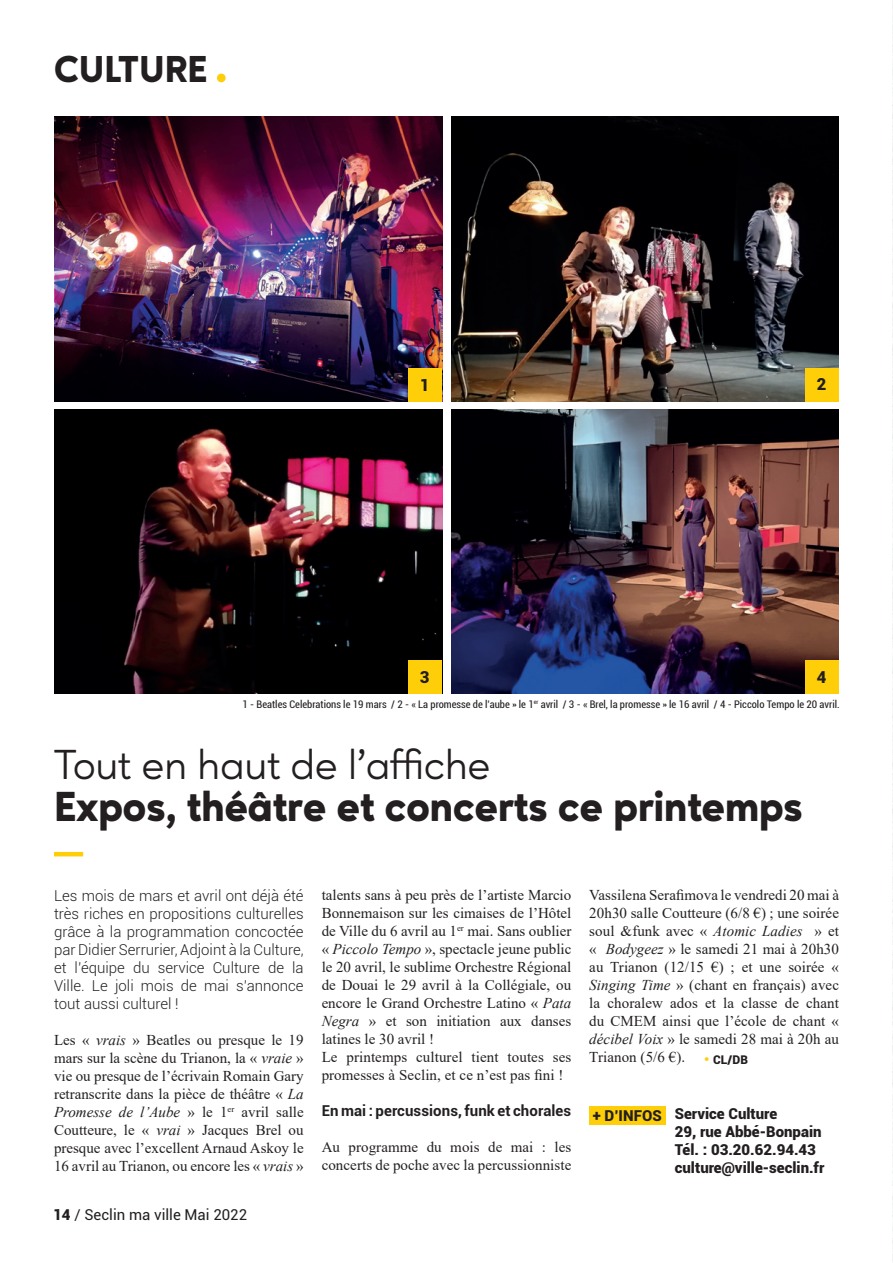
<style>
.page{position:relative;width:893px;height:1263px;background:#fff}
.page>*{position:absolute;margin:0;border:0;box-sizing:border-box;transform-origin:0 0}
.t1{font:800 42px "Ageo";color:#231f20}
.t2{font:42px "Ageo";color:#231f20}
.t3{font:800 37.5px "Ageo";color:#231f20}
.t4{font:900 16.5px "Roboto";color:#231f20}
.t5{font:15px/18px "Times New Roman";letter-spacing:.005em;color:#231f20;text-align:justify}
.t6{font:300 15px/18px "Roboto";color:#231f20;text-align:justify}
.t7{font:900 15px/18px "Roboto";color:#231f20}
.t8{font:700 15px "Roboto";letter-spacing:.005em;color:#231f20}
.t9{font:15px "Roboto";color:#231f20}
.t10{font:condensed 10.5px "Roboto";color:#231f20}
.s1{font-style:italic}
.s2{font-weight:900}
.s3{color:#fece08}
</style>
<div class="page">
<hr style="left:54px;top:852px;width:29px;height:4px;background:#fece08">
<img style="left:892px;top:0;width:1px;height:1261px">
<img style="left:54px;top:117px;width:388px;height:285px">
<div style="left:409px;top:368px;width:33px;height:34px;background:#fece08"></div>
<div style="left:589px;top:1106px;width:77px;height:19px;background:#fece08"></div>
<img style="left:451px;top:117px;width:388px;height:285px">
<div style="left:805px;top:368px;width:34px;height:34px;background:#fece08"></div>
<img style="left:54px;top:409px;width:388px;height:285px">
<img style="left:451px;top:409px;width:388px;height:285px">
<div style="left:409px;top:660px;width:33px;height:34px;background:#fece08"></div>
<div style="left:805px;top:660px;width:34px;height:34px;background:#fece08"></div>
<div style="left:217px;top:74px;width:9px;height:8px;background:#fece08;border-radius:50%"></div>
<p class="t3" style="left:54px;top:47px;width:155px">CULTURE</p>
<p class="t4" style="left:420px;top:373px;width:11px">1</p>
<p class="t4" style="left:817px;top:373px;width:11px">2</p>
<p class="t4" style="left:420px;top:665px;width:11px">3</p>
<p class="t4" style="left:817px;top:665px;width:11px">4</p>
<p class="t10" style="left:243px;top:697px;width:599px">1 - Beatles Celebrations le 19 mars / 2 - « La promesse de l’aube » le 1<sup>er</sup> avril / 3 - « Brel, la promesse » le 16 avril / 4 - Piccolo Tempo le 20 avril.</p>
<p class="t2" style="left:54px;top:739px;width:438px">Tout en haut de l’affiche</p>
<p class="t1" style="left:54px;top:781px;width:750px">Expos, théâtre et concerts ce printemps</p>
<p class="t6" style="left:54px;top:886px;width:251px">Les mois de mars et avril ont déjà été très riches en propositions culturelles grâce à la programmation concoctée par Didier Serrurier, Adjoint à la Culture, et l’équipe du service Culture de la Ville. Le joli mois de mai s’annonce tout aussi culturel !</p>
<p class="t5" style="left:54px;top:1030px;width:251px">Les « <span class="s1">vrais</span> » Beatles ou presque le 19 mars sur la scène du Trianon, la « <span class="s1">vraie</span> » vie ou presque de l’écrivain Romain Gary retranscrite dans la pièce de théâtre « <span class="s1">La Promesse de l’Aube</span> » le 1<sup>er</sup> avril salle Coutteure, le « <span class="s1">vrai</span> » Jacques Brel ou presque avec l’excellent Arnaud Askoy le 16 avril au Trianon, ou encore les « <span class="s1">vrais</span> »</p>
<p class="t9" style="left:53px;top:1204px;width:195px"><span class="s2">14</span> / Seclin ma ville Mai 2022</p>
<p class="t5" style="left:322px;top:886px;width:251px">talents sans à peu près de l’artiste Marcio Bonnemaison sur les cimaises de l’Hôtel de Ville du 6 avril au 1<sup>er</sup> mai. Sans oublier « <span class="s1">Piccolo Tempo</span> », spectacle jeune public le 20 avril, le sublime Orchestre Régional de Douai le 29 avril à la Collégiale, ou encore le Grand Orchestre Latino « <span class="s1">Pata Negra</span> » et son initiation aux danses latines le 30 avril !</p>
<p class="t5" style="left:322px;top:1048px;width:251px">Le printemps culturel tient toutes ses promesses à Seclin, et ce n’est pas fini !</p>
<p class="t8" style="left:322px;top:1100px;width:251px">En mai : percussions, funk et chorales</p>
<p class="t5" style="left:322px;top:1138px;width:251px">Au programme du mois de mai : les concerts de poche avec la percussionniste</p>
<p class="t5" style="left:589px;top:886px;width:251px">Vassilena Serafimova le vendredi 20 mai à 20h30 salle Coutteure (6/8 €) ; une soirée soul &amp;funk avec « <span class="s1">Atomic Ladies</span> » et « <span class="s1">Bodygeez</span> » le samedi 21 mai à 20h30 au Trianon (12/15 €) ; et une soirée « <span class="s1">Singing Time</span> » (chant en français) avec la choralew ados et la classe de chant du CMEM ainsi que l’école de chant « <span class="s1">décibel Voix</span> » le samedi 28 mai à 20h au Trianon (5/6 €). <span class="s3">•</span> <sub>CL/DB</sub></p>
<p class="t7" style="left:593px;top:1106px;width:70px">+ D’INFOS</p>
<p class="t7" style="left:675px;top:1104px;width:104px">Service Culture</p>
<p class="t7" style="left:675px;top:1122px;width:148px">29, rue Abbé-Bonpain</p>
<p class="t7" style="left:675px;top:1140px;width:151px">Tél. : 03.20.62.94.43 culture@ville-seclin.fr</p>
</div>
